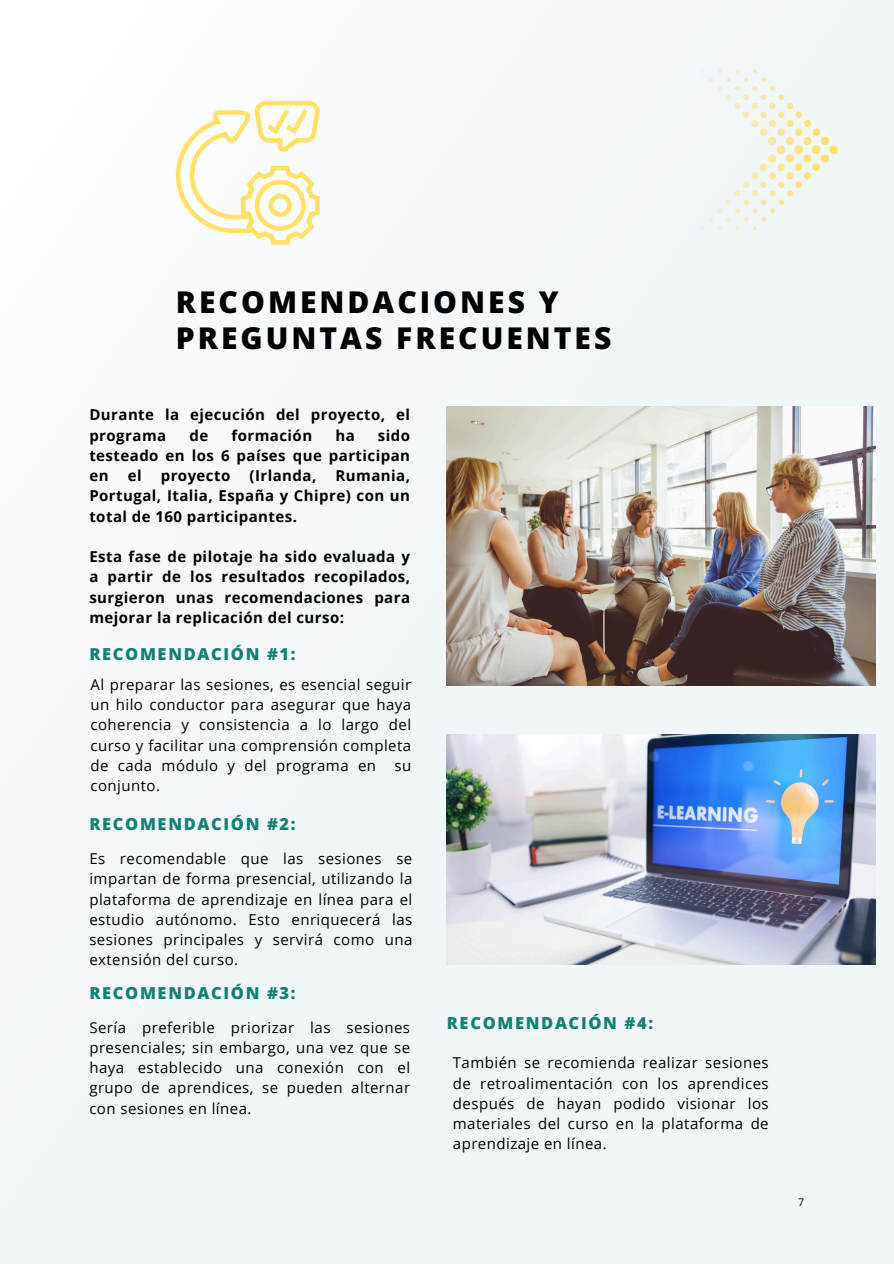
<style>
.page{position:relative;width:894px;height:1264px;background:#fff}
.page>*{position:absolute;margin:0;border:0;box-sizing:border-box;transform-origin:0 0}
.t1{font:800 30px/36px "Open Sans";letter-spacing:.1em;color:#000}
.t2{font:800 16.5px "Open Sans";letter-spacing:.1em;color:#138073}
.t3{font:15px/20.2px "Open Sans";letter-spacing:.03em;color:#000;text-align:justify}
.t4{font:700 15px/20.2px "Open Sans";letter-spacing:.03em;color:#000;text-align:justify}
.t5{font:10.5px "Open Sans";color:#000}
</style>
<div class="page">
<div style="left:0;top:0;width:893px;height:1263px;background:#f3f7fa"></div>
<svg style="left:701px;top:69px;width:136px;height:161px"></svg>
<img style="left:446px;top:406px;width:429px;height:279px">
<svg style="left:176px;top:101px;width:143px;height:144px"></svg>
<img style="left:446px;top:734px;width:429px;height:230px">
<h1 class="t1" style="left:176px;top:284px;width:437px">RECOMENDACIONES Y<br>PREGUNTAS FRECUENTES</h1>
<h3 class="t4" style="left:89px;top:404px;width:322px">Durante la ejecución del proyecto, el programa</h3>
<h3 class="t4" style="left:189px;top:424px;width:20px">de</h3>
<h3 class="t4" style="left:231px;top:424px;width:82px">formación</h3>
<h3 class="t4" style="left:335px;top:424px;width:21px">ha</h3>
<h3 class="t4" style="left:89px;top:424px;width:322px;text-indent:288px">sido testeado en los 6 países que participan en</h3>
<h3 class="t4" style="left:89px;top:465px;width:322px;text-indent:246px">Rumania, Portugal, Italia, España y Chipre) con un total de 160 participantes.</h3>
<h3 class="t4" style="left:89px;top:546px;width:322px">Esta fase de pilotaje ha sido evaluada y a partir de los resultados recopilados, surgieron unas recomendaciones para mejorar la replicación del curso:</h3>
<h2 class="t2" style="left:89px;top:642px;width:208px">RECOMENDACIÓN #1:</h2>
<p class="t3" style="left:90px;top:674px;width:322px">Al preparar las sesiones, es esencial seguir un hilo conductor para asegurar que haya coherencia y consistencia a lo largo del curso y facilitar una comprensión completa de cada módulo y del programa en su conjunto.</p>
<h2 class="t2" style="left:89px;top:812px;width:208px">RECOMENDACIÓN #2:</h2>
<h3 class="t4" style="left:128px;top:465px;width:15px">el</h3>
<h3 class="t4" style="left:161px;top:465px;width:71px">proyecto</h3>
<h3 class="t4" style="left:249px;top:465px;width:68px">(Irlanda,</h3>
<h2 class="t3" style="left:89px;top:848px;width:324px">Es recomendable que las sesiones se impartan de forma presencial, utilizando la plataforma de aprendizaje en línea para el estudio autónomo. Esto enriquecerá las sesiones principales y servirá como una extensión del curso.</h2>
<p class="t2" style="left:89px;top:981px;width:208px">RECOMENDACIÓN #3:</p>
<p class="t3" style="left:89px;top:1016px;width:322px">Sería preferible priorizar las sesiones</p>
<h2 class="t2" style="left:446px;top:1011px;width:208px">RECOMENDACIÓN #4:</h2>
<p class="t3" style="left:89px;top:1036px;width:322px">presenciales; sin embargo, una vez que se haya establecido una conexión con el grupo de aprendices, se pueden alternar con sesiones en línea.</p>
<p class="t3" style="left:453px;top:1052px;width:317px">También se recomienda realizar sesiones de retroalimentación con los aprendices después de hayan podido visionar los materiales del curso en la plataforma de aprendizaje en línea.</p>
<p class="t5" style="left:798px;top:1194px;width:7px">7</p>
</div>
